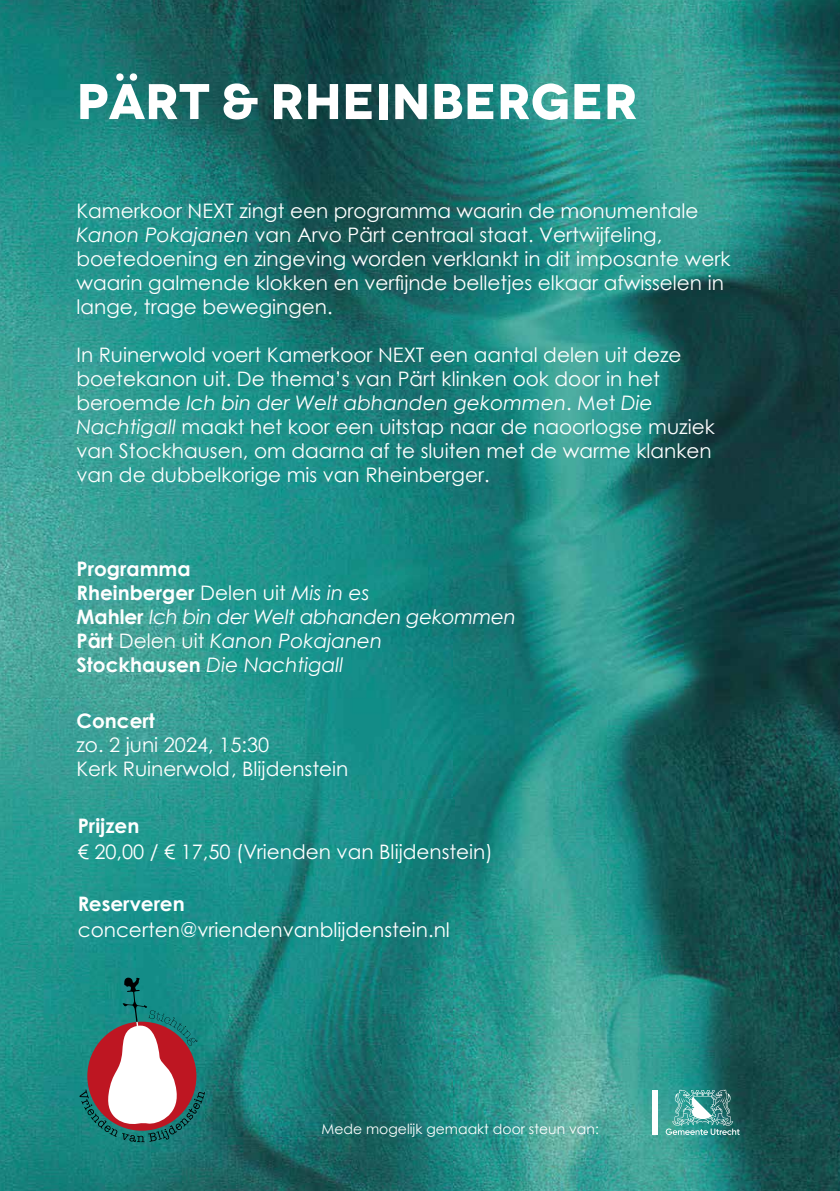
<style>
.page{position:relative;width:840px;height:1191px;background:#fff}
.page>*{position:absolute;margin:0;border:0;box-sizing:border-box;transform-origin:0 0}
.t1{font:700 expanded 50px "Novecento";color:#fff}
.t2{font:20px/24px "Century Gothic";color:#fff}
.t3{font:italic 20px/24px "Century Gothic";letter-spacing:-.01em;color:#fff}
.t4{font:20px "Century Gothic Pro";color:#fff}
.t5{font:700 20px "Century Gothic Pro";color:#fff}
.t6{font:700 20px "Century Gothic";color:#fff}
.t7{font:14px "Century Gothic";color:#fff}
.s1{font-style:italic}
.s2{font-weight:700;font-style:normal}
.s3{font-style:normal}
.s4{font-family:"Century Gothic Pro"}
</style>
<div class="page">
<img style="left:0;top:0;width:839px;height:1191px">
<div style="left:652px;top:1090px;width:5px;height:44px;background:#fff"></div>
<svg style="left:665px;top:1089px;width:74px;height:46px;background:#569f9a"></svg>
<svg style="left:79px;top:975px;width:126px;height:167px"></svg>
<h1 class="t1" style="left:76px;top:70px;width:562px">PÄRT &amp; RHEINBERGER</h1>
<p class="t2" style="left:76px;top:198px;width:655px">Kamerkoor NEXT zingt een programma waarin de monumentale <span class="s1">Kanon Pokajanen</span> van Arvo Pärt centraal staat. Vertwijfeling, boetedoening en zingeving worden verklankt in dit imposante werk waarin galmende klokken en verfijnde belletjes elkaar afwisselen in lange, trage bewegingen.</p>
<p class="t2" style="left:76px;top:342px;width:639px">In Ruinerwold voert Kamerkoor NEXT een aantal delen uit deze boetekanon uit. De thema’s van Pärt klinken ook door in het beroemde <span class="s1">Ich bin der Welt abhanden gekommen</span>. Met <span class="s1">Die Nachtigall</span> maakt het koor een uitstap naar de naoorlogse muziek van Stockhausen, om daarna af te sluiten met de warme klanken van de dubbelkorige mis van Rheinberger.</p>
<p class="t3" style="left:76px;top:556px;width:441px"><span class="s2">Programma<br>Rheinberger</span> <span class="s3">Delen uit</span> Mis in es<br><span class="s2">Mahler</span> Ich bin der Welt abhanden gekommen<br><span class="s2">Pärt</span> <span class="s3">Delen uit</span> Kanon Pokajanen<br><span class="s2">Stockhausen</span> Die Nachtigall</p>
<p class="t6" style="left:76px;top:705px;width:80px">Concert</p>
<p class="t2" style="left:76px;top:732px;width:273px">zo. 2 juni 2024, 15:30<br>Kerk Ruinerwold<span class="s4">, Blijdenstein</span></p>
<p class="t5" style="left:78px;top:813px;width:63px">Prijzen</p>
<p class="t4" style="left:78px;top:839px;width:416px">€ 20,00 / € 17,50 (Vrienden van Blijdenstein)</p>
<p class="t5" style="left:78px;top:891px;width:108px">Reserveren</p>
<p class="t4" style="left:78px;top:917px;width:373px">concerten@vriendenvanblijdenstein.nl</p>
<p class="t7" style="left:321px;top:1119px;width:279px">Mede mogelijk gemaakt door steun van:</p>
</div>
